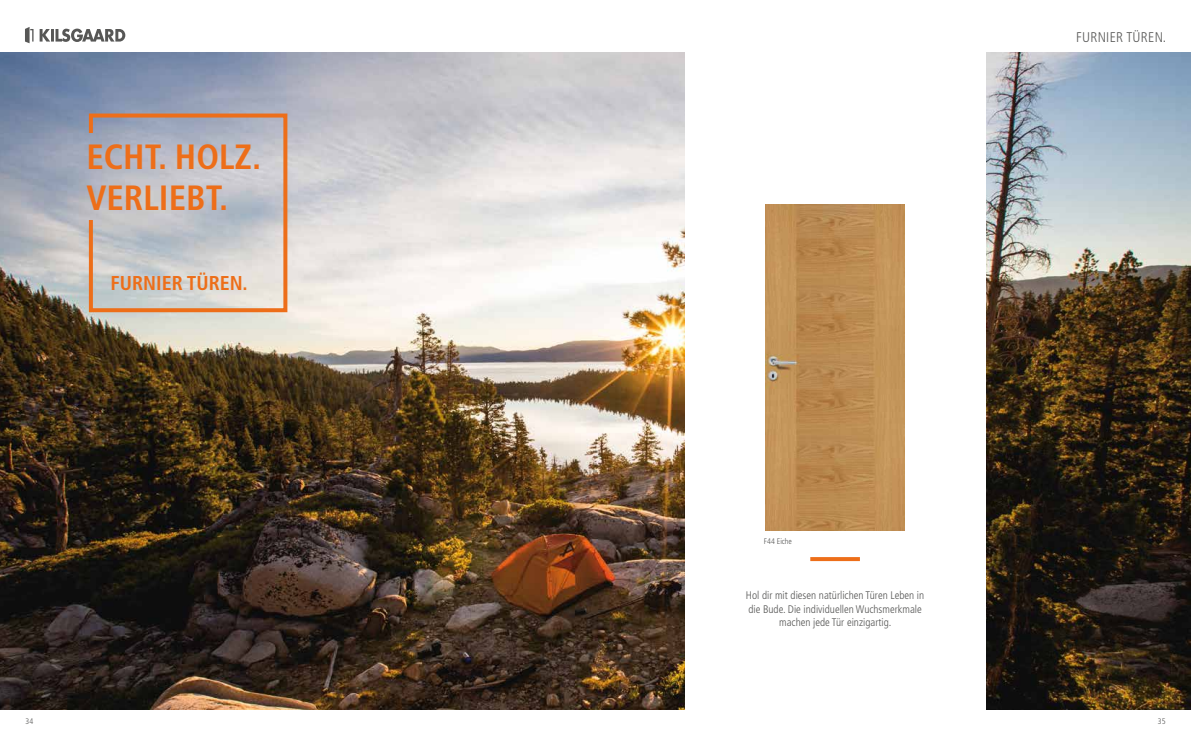
<style>
.page{position:relative;width:1191px;height:738px;background:#fff}
.page>*{position:absolute;margin:0;border:0;box-sizing:border-box;transform-origin:0 0}
.t1{font:700 condensed 35px/40.6px "Frutiger LT Std";color:#ed6e19}
.t2{font:700 condensed 20px "Frutiger LT Std";color:#ed6e19}
.t3{font:300 condensed 14px "Frutiger LT Std";letter-spacing:.02em;color:#575756}
.t4{font:300 condensed 11px/13.5px "Frutiger LT Std";color:#575756;text-align:center}
.t5{font:300 condensed 8px "Frutiger LT Std";color:#575756}
</style>
<div class="page">
<svg style="left:25px;top:27px;width:9px;height:16px"></svg>
<svg style="left:40px;top:29px;width:85px;height:13px"></svg>
<img style="left:0;top:52px;width:685px;height:657px">
<svg style="left:87px;top:111px;width:202px;height:203px;background:#c4bebe"></svg>
<img style="left:986px;top:52px;width:205px;height:657px">
<img style="left:765px;top:204px;width:140px;height:326px">
<svg style="left:810px;top:557px;width:50px;height:3px"></svg>
<h1 class="t1" style="left:86px;top:136px;width:176px">ECHT. HOLZ.<br>VERLIEBT.</h1>
<h2 class="t2" style="left:111px;top:271px;width:138px">FURNIER TÜREN.</h2>
<p class="t3" style="left:1076px;top:29px;width:91px">FURNIER TÜREN.</p>
<p class="t5" style="left:764px;top:536px;width:30px">F44 Eiche</p>
<p class="t4" style="left:746px;top:588px;width:180px">Hol dir mit diesen natürlichen Türen Leben in die Bude. Die individuellen Wuchsmerkmale machen jede Tür einzigartig.</p>
<p class="t5" style="left:26px;top:716px;width:9px">34</p>
<p class="t5" style="left:1157px;top:716px;width:9px">35</p>
</div>
